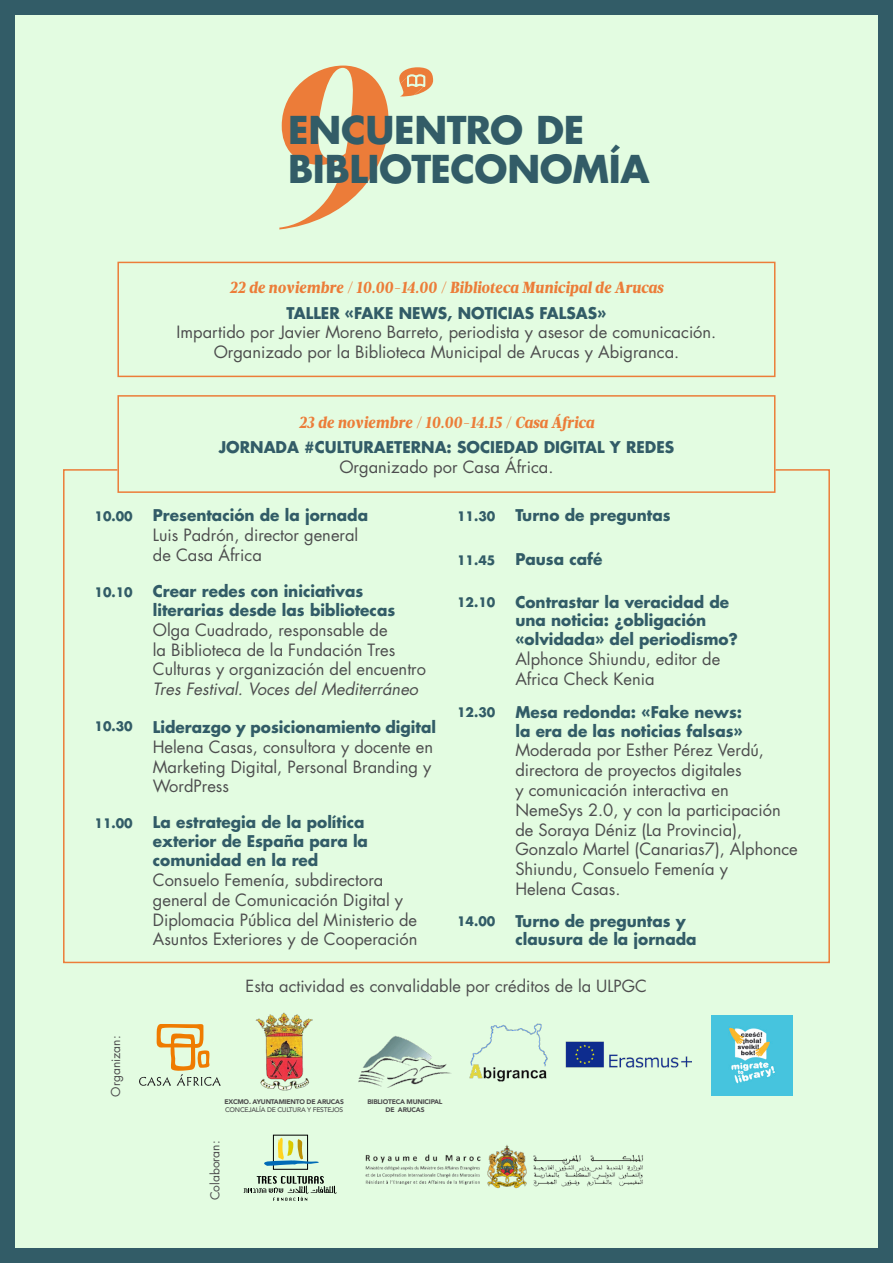
<style>
.page{position:relative;width:893px;height:1263px;background:#fff}
.page>*{position:absolute;margin:0;border:0;box-sizing:border-box;transform-origin:0 0}
.t1{font:700 37.35px/39.5px "Futura Std";letter-spacing:-.015em;color:#325c67}
.prog_corrido{font:16.5px/19.8px "Futura Std";color:#4d4d4e}
.prog_titulo{font:italic 900 16.5px "Velino Text";color:#ec7d39}
.prog_corrido-2{font:16.35px "Futura Std";color:#4d4d4e}
.prog_titulo-2{font:700 15.75px/18.9px "Futura Std";color:#325c67}
.prog_titulo-3{font:700 12.75px "Futura Std";color:#325c67}
.prog_corrido-3{font:12px "Futura Std";color:#4d4d4e}
.prog_corrido-4{font:500 6.75px/7.9px "Avenir";letter-spacing:-.03em;color:#4d4d4e}
.prog_corrido-5{font:900 6.75px/7.9px "Avenir";letter-spacing:-.03em;color:#4d4d4e;text-align:center}
.s1{font-style:italic}
.s2{font-weight:900}
</style>
<div class="page">
<div style="left:8px;top:8px;width:877px;height:1247px;background:#e3fce1"></div>
<div style="left:0;top:0;width:893px;height:1263px;border:15px solid #325c67"></div>
<svg style="left:399px;top:67px;width:34px;height:30px"></svg>
<svg style="left:279px;top:66px;width:109px;height:163px"></svg>
<div style="left:117px;top:262px;width:658px;height:115px;border:2px solid #ec7d39"></div>
<div style="left:117px;top:395px;width:658px;height:98px;border:2px solid #ec7d39"></div>
<svg style="left:63px;top:468px;width:767px;height:496px"></svg>
<svg style="left:139px;top:1024px;width:82px;height:62px"></svg>
<img style="left:255px;top:1012px;width:58px;height:79px">
<img style="left:566px;top:1041px;width:125px;height:26px">
<img style="left:712px;top:1015px;width:80px;height:80px">
<img style="left:358px;top:1036px;width:94px;height:52px">
<img style="left:470px;top:1023px;width:78px;height:58px">
<svg style="left:264px;top:1138px;width:55px;height:28px"></svg>
<svg style="left:244px;top:1176px;width:93px;height:25px"></svg>
<img style="left:365px;top:1145px;width:278px;height:44px">
<p class="t1" style="left:288px;top:109px;width:363px">ENCUENTRO DE<br>BIBLIOTECONOMÍA</p>
<p class="prog_titulo-3" style="left:95px;top:508px;width:40px">10.00</p>
<p class="prog_titulo-3" style="left:95px;top:583px;width:40px">10.10</p>
<p class="prog_titulo-3" style="left:95px;top:717px;width:40px">10.30</p>
<p class="prog_titulo-3" style="left:95px;top:815px;width:40px">11.00</p>
<p class="prog_corrido-3" style="left:108px;top:1097px;width:62px;rotate:-90deg">Organizan:</p>
<p class="prog_titulo" style="left:230px;top:277px;width:435px">22 de noviembre / 10.00-14.00 / Biblioteca Municipal de Arucas</p>
<p class="prog_titulo-2" style="left:287px;top:303px;width:321px">TALLER «FAKE NEWS, NOTICIAS FALSAS»</p>
<p class="prog_corrido" style="left:177px;top:323px;width:541px;text-align:center">Impartido por Javier Moreno Barreto, periodista y asesor de comunicación.<br>Organizado por la Biblioteca Municipal de Arucas y Abigranca.</p>
<p class="prog_titulo" style="left:299px;top:412px;width:297px">23 de noviembre / 10.00-14.15 / Casa África</p>
<p class="prog_titulo-2" style="left:219px;top:437px;width:457px">JORNADA #CULTURAETERNA: SOCIEDAD DIGITAL Y REDES</p>
<p class="prog_corrido" style="left:339px;top:457px;width:216px">Organizado por Casa África.</p>
<p class="prog_titulo-2" style="left:153px;top:506px;width:217px">Presentación de la jornada</p>
<p class="prog_corrido" style="left:153px;top:525px;width:207px">Luis Padrón, director general de Casa África</p>
<p class="prog_titulo-2" style="left:153px;top:581px;width:244px">Crear redes con iniciativas literarias desde las bibliotecas</p>
<p class="prog_corrido" style="left:153px;top:620px;width:275px">Olga Cuadrado, responsable de<br>la Biblioteca de la Fundación Tres Culturas y organización del encuentro <span class="s1">Tres Festival. Voces del Mediterráneo</span></p>
<p class="prog_titulo-2" style="left:515px;top:506px;width:157px">Turno de preguntas</p>
<p class="prog_titulo-2" style="left:515px;top:549px;width:89px">Pausa café</p>
<p class="prog_titulo-3" style="left:457px;top:508px;width:40px">11.30</p>
<p class="prog_titulo-3" style="left:457px;top:551px;width:40px">11.45</p>
<p class="prog_titulo-2" style="left:515px;top:592px;width:224px">Contrastar la veracidad de una noticia: ¿obligación «olvidada» del periodismo?</p>
<p class="prog_corrido" style="left:515px;top:649px;width:206px">Alphonce Shiundu, editor de<br>Africa Check Kenia</p>
<p class="prog_titulo-2" style="left:515px;top:702px;width:229px">Mesa redonda: «Fake news: la era de las noticias falsas»</p>
<p class="prog_corrido" style="left:515px;top:740px;width:284px">Moderada por Esther Pérez Verdú, directora de proyectos digitales<br>y comunicación interactiva en<br>NemeSys 2.0, y con la participación de Soraya Déniz (La Provincia),<br>Gonzalo Martel (Canarias7), Alphonce<br>Shiundu, Consuelo Femenía y<br>Helena Casas.</p>
<p class="prog_titulo-2" style="left:515px;top:911px;width:183px">Turno de preguntas y clausura de la jornada</p>
<p class="prog_titulo-3" style="left:457px;top:594px;width:40px">12.10</p>
<p class="prog_titulo-3" style="left:457px;top:704px;width:40px">12.30</p>
<p class="prog_titulo-2" style="left:153px;top:717px;width:285px">Liderazgo y posicionamiento digital</p>
<p class="prog_corrido" style="left:153px;top:737px;width:282px;text-align:justify">Helena Casas, consultora y docente en Marketing Digital, Personal Branding y WordPress</p>
<p class="prog_titulo-2" style="left:153px;top:813px;width:217px">La estrategia de la política exterior de España para la comunidad en la red</p>
<p class="prog_corrido" style="left:153px;top:870px;width:266px">Consuelo Femenía, subdirectora general de Comunicación Digital y Diplomacia Pública del Ministerio de Asuntos Exteriores y de Cooperación</p>
<p class="prog_corrido-2" style="left:246px;top:976px;width:403px">Esta actividad es convalidable por créditos de la ULPGC</p>
<p class="prog_titulo-3" style="left:457px;top:913px;width:40px">14.00</p>
<p class="prog_corrido-4" style="left:225px;top:1097px;width:121px"><span class="s2">EXCMO. AYUNTAMIENTO DE ARUCAS<br></span>CONCEJALÍA DE CULTURA Y FESTEJOS</p>
<p class="prog_corrido-5" style="left:367px;top:1097px;width:76px">BIBLIOTECA MUNICIPAL<br>DE ARUCAS</p>
<p class="prog_corrido-3" style="left:207px;top:1200px;width:61px;rotate:-90deg">Colaboran:</p>
</div>
